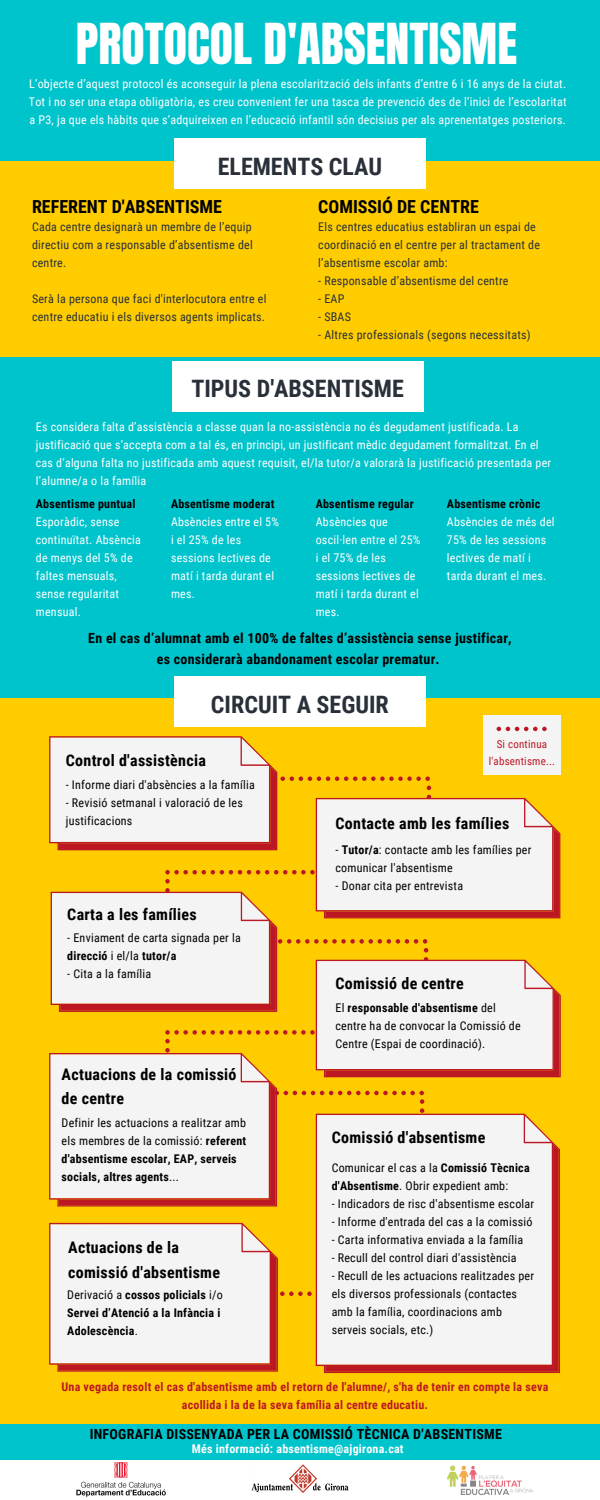
<style>
.page{position:relative;width:600px;height:1500px;background:#00c4cc}
.page>*{position:absolute;margin:0;border:0;box-sizing:border-box;transform-origin:0 0}
.t1{font:48px "Anton";color:#fff}
.t2{font:700 24px "Roboto Condensed";color:#293039}
.t3{font:700 18px "Roboto Condensed";color:#000}
.t4{font:700 16px/24.8px "Roboto Condensed";letter-spacing:.02em;color:#000}
.t5{font:700 14px "Roboto Condensed";letter-spacing:.02em;color:#000}
.t6{font:12px/18px "Roboto Condensed";letter-spacing:.02em;color:#fff}
.t7{font:12px/18px "Roboto Condensed";letter-spacing:.02em;color:#000}
.t8{font:12px/18px "Roboto Condensed";letter-spacing:.02em;color:#293039}
.t9{font:700 12px/18px "Roboto Condensed";letter-spacing:.02em;color:#000}
.t10{font:700 12px/18px "Roboto Condensed";letter-spacing:.02em;color:#bc1823;text-align:center}
.t11{font:700 12px "Roboto Condensed";letter-spacing:.02em;color:#fff}
.t12{font:11px "Roboto Condensed";letter-spacing:.02em;color:#bc1823}
.s1{font-weight:700}
.s2{font-weight:400}
</style>
<div class="page">
<div style="left:0;top:161px;width:600px;height:195px;background:#fc0"></div>
<div style="left:174px;top:138px;width:252px;height:51px;background:#fff"></div>
<div style="left:172px;top:361px;width:252px;height:51px;background:#fff"></div>
<div style="left:0;top:698px;width:600px;height:725px;background:#fc0"></div>
<div style="left:174px;top:676px;width:252px;height:51px;background:#fff"></div>
<svg style="left:316px;top:1207px;width:244px;height:166px;background:#efe0e0"></svg>
<svg style="left:49px;top:1223px;width:326px;height:149px;background:#f1ddc2"></svg>
<div style="left:483px;top:716px;width:78px;height:59px;background:#f4f4f4"></div>
<svg style="left:49px;top:727px;width:512px;height:480px"></svg>
<div style="left:0;top:1460px;width:600px;height:40px;background:#fff"></div>
<img style="left:252px;top:1465px;width:96px;height:28px">
<img style="left:76px;top:1463px;width:90px;height:34px">
<img style="left:447px;top:1465px;width:86px;height:30px">
<p class="t1" style="left:76px;top:10px;width:443px">PROTOCOL D'ABSENTISME</p>
<p class="t6" style="left:29px;top:75px;width:539px">L’objecte d’aquest protocol és aconseguir la plena escolarització dels infants d’entre 6 i 16 anys de la ciutat.</p>
<p class="t6" style="left:29px;top:93px;width:539px">Tot i no ser una etapa obligatòria, es creu convenient fer una tasca de prevenció des de l’inici de l’escolaritat a P3, ja que els hàbits que s’adquireixen en l’educació infantil són decisius per als aprenentatges posteriors.</p>
<p class="t2" style="left:218px;top:153px;width:166px">ELEMENTS CLAU</p>
<p class="t3" style="left:32px;top:196px;width:192px">REFERENT D'ABSENTISME</p>
<p class="t3" style="left:318px;top:196px;width:162px">COMISSIÓ DE CENTRE</p>
<p class="t8" style="left:32px;top:218px;width:222px;text-align:justify">Cada centre designarà un membre de l’equip directiu com a responsable d’absentisme del centre.</p>
<p class="t8" style="left:32px;top:290px;width:236px">Serà la persona que faci d'interlocutora entre el centre educatiu i els diversos agents implicats.</p>
<p class="t8" style="left:318px;top:218px;width:223px">Els centres educatius establiran un espai de coordinació en el centre per al tractament de l’absentisme escolar amb:</p>
<p class="t8" style="left:318px;top:272px;width:192px">- Responsable d’absentisme del centre</p>
<p class="t8" style="left:318px;top:290px;width:28px">- EAP</p>
<p class="t8" style="left:318px;top:308px;width:34px">- SBAS</p>
<p class="t8" style="left:318px;top:326px;width:214px">- Altres professionals (segons necessitats)</p>
<p class="t2" style="left:191px;top:375px;width:214px">TIPUS D'ABSENTISME</p>
<p class="t6" style="left:36px;top:418px;width:517px">Es considera falta d’assistència a classe quan la no-assistència no és degudament justificada. La justificació que s’accepta com a tal és, en principi, un justificant mèdic degudament formalitzat. En el cas d’alguna falta no justificada amb aquest requisit, el/la tutor/a valorarà la justificació presentada per l’alumne/a o la família</p>
<p class="t9" style="left:36px;top:495px;width:101px">Absentisme puntual</p>
<p class="t6" style="left:36px;top:513px;width:107px">Esporàdic, sense continuïtat. Absència de menys del 5% de faltes mensuals, sense regularitat mensual.</p>
<p class="t9" style="left:171px;top:495px;width:105px">Absentisme moderat</p>
<p class="t6" style="left:171px;top:513px;width:110px">Absències entre el 5% i el 25% de les sessions lectives de matí i tarda durant el mes.</p>
<p class="t9" style="left:316px;top:495px;width:99px">Absentisme regular</p>
<p class="t6" style="left:316px;top:513px;width:106px">Absències que oscil·len entre el 25% i el 75% de les sessions lectives de matí i tarda durant el mes.</p>
<p class="t9" style="left:447px;top:495px;width:95px">Absentisme crònic</p>
<p class="t6" style="left:447px;top:513px;width:109px">Absències de més del<br>75% de les sessions lectives de matí i tarda durant el mes.</p>
<p class="t5" style="left:88px;top:630px;width:425px">En el cas d’alumnat amb el 100% de faltes d’assistència sense justificar,</p>
<p class="t5" style="left:157px;top:651px;width:284px">es considerarà abandonament escolar prematur.</p>
<p class="t2" style="left:211px;top:690px;width:179px">CIRCUIT A SEGUIR</p>
<p class="t4" style="left:66px;top:748px;width:142px">Control d'assistència</p>
<p class="t7" style="left:66px;top:775px;width:190px">- Informe diari d'absències a la família</p>
<p class="t7" style="left:66px;top:793px;width:179px">- Revisió setmanal i valoració de les justificacions</p>
<p class="t4" style="left:67px;top:902px;width:131px">Carta a les famílies</p>
<p class="t7" style="left:67px;top:929px;width:175px">- Enviament de carta signada per la <span class="s1">direcció</span> i el/la <span class="s1">tutor/a</span></p>
<p class="t7" style="left:67px;top:965px;width:85px">- Cita a la família</p>
<p class="t4" style="left:62px;top:1062px;width:176px">Actuacions de la comissió de centre</p>
<p class="t7" style="left:62px;top:1113px;width:186px">Definir les actuacions a realitzar amb els membres de la comissió: <span class="s1">referent d'absentisme escolar, EAP, serveis socials, altres agents</span>...</p>
<p class="t4" style="left:68px;top:1235px;width:153px">Actuacions de la comissió d'absentisme</p>
<p class="t9" style="left:67px;top:1286px;width:157px"><span class="s2">Derivació a</span> cossos policials <span class="s2">i/o<br></span>Servei d’Atenció a la Infància i<br>Adolescència<span class="s2">.</span></p>
<p class="t12" style="left:497px;top:738px;width:52px">Si continua</p>
<p class="t12" style="left:489px;top:754px;width:68px">l'absentisme...</p>
<p class="t4" style="left:336px;top:811px;width:175px">Contacte amb les famílies</p>
<p class="t7" style="left:336px;top:841px;width:197px">- <span class="s1">Tutor/a</span>: contacte amb les famílies per comunicar l'absentisme</p>
<p class="t7" style="left:336px;top:877px;width:129px">- Donar cita per entrevista</p>
<p class="t4" style="left:336px;top:971px;width:130px">Comissió de centre</p>
<p class="t7" style="left:336px;top:998px;width:187px">El <span class="s1">responsable d'absentisme</span> del centre ha de convocar la Comissió de<br>Centre (Espai de coordinació).</p>
<p class="t4" style="left:332px;top:1125px;width:155px">Comissió d'absentisme</p>
<p class="t7" style="left:332px;top:1159px;width:199px">Comunicar el cas a la <span class="s1">Comissió Tècnica d'Absentisme</span>. Obrir expedient amb:</p>
<p class="t7" style="left:332px;top:1195px;width:204px">- Indicadors de risc d'absentisme escolar</p>
<p class="t7" style="left:332px;top:1213px;width:202px">- Informe d'entrada del cas a la comissió</p>
<p class="t7" style="left:332px;top:1231px;width:193px">- Carta informativa enviada a la família</p>
<p class="t7" style="left:332px;top:1249px;width:186px">- Recull del control diari d'assistència</p>
<p class="t7" style="left:332px;top:1267px;width:204px">- Recull de les actuacions realitzades per els diversos professionals (contactes amb la família, coordinacions amb serveis socials, etc.)</p>
<p class="t10" style="left:62px;top:1378px;width:488px">Una vegada resolt el cas d'absentisme amb el retorn de l'alumne/, s'ha de tenir en compte la seva acollida i la de la seva família al centre educatiu.</p>
<p class="t5" style="left:90px;top:1426px;width:414px">INFOGRAFIA DISSENYADA PER LA COMISSIÓ TÈCNICA D'ABSENTISME</p>
<p class="t11" style="left:192px;top:1442px;width:213px">Més informació: absentisme@ajgirona.cat</p>
</div>
